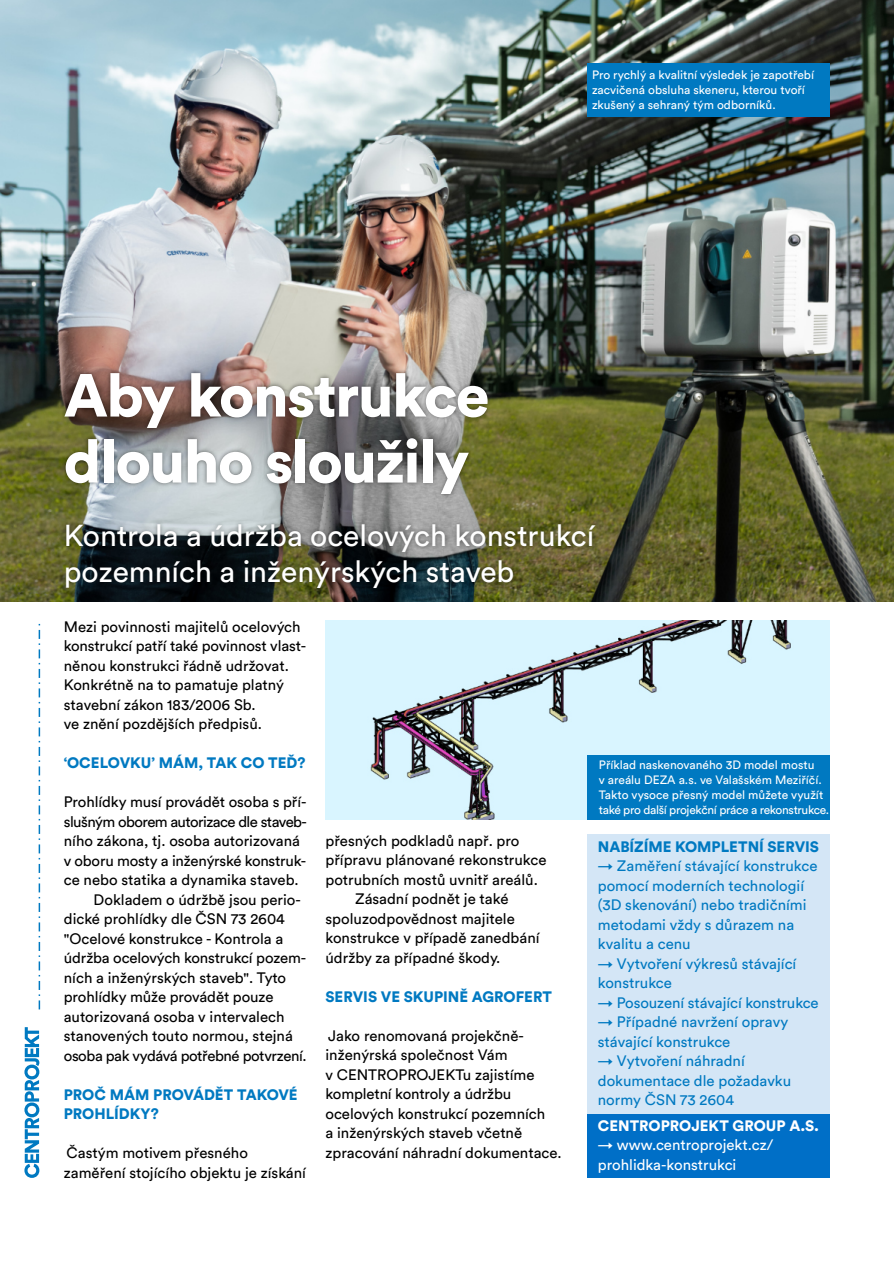
<style>
.page{position:relative;width:894px;height:1263px;background:#fff}
.page>*{position:absolute;margin:0;border:0;box-sizing:border-box;transform-origin:0 0}
.t1{font:900 60px/66px "Circular CZ";letter-spacing:-.025em;color:#fff}
.t2{font:30px/36px "Circular CZ";color:#fff}
.t3{font:15px/19.5px "Circular CZ";color:#000}
.t4{font:15px/19.5px "Circular CZ";color:#0079c1}
.t5{font:900 15px/19.5px "Circular CZ";color:#0079c1}
.t6{font:15px/19.5px "Circular CZ";color:#fff}
.t7{font:15px "Circular CZ";letter-spacing:-.035em;color:#000}
.t8{font:15px "Circular CZ";letter-spacing:-.025em;color:#000}
.t9{font:900 15px "Circular CZ";color:#fff}
.t10{font:12px/15px "Circular CZ";color:#fff}
</style>
<div class="page">
<img style="left:0;top:0;width:893px;height:602px">
<img style="left:325px;top:621px;width:504px;height:199px">
<div style="left:587px;top:1110px;width:242px;height:68px;background:#006fc7"></div>
<div style="left:587px;top:835px;width:242px;height:279px;background:#d4e6f6"></div>
<div style="left:587px;top:64px;width:242px;height:53px;background:#0079c1"></div>
<div style="left:587px;top:755px;width:242px;height:65px;background:#0079c1"></div>
<svg style="left:24px;top:1027px;width:15px;height:151px"></svg>
<svg style="left:39px;top:623px;width:1px;height:386px"></svg>
<img style="left:60px;top:368px;width:539px;height:224px">
<p class="t10" style="left:591px;top:68px;width:223px">Pro rychlý a kvalitní výsledek je zapotřebí zacvičená obsluha skeneru, kterou tvoří zkušený a sehraný tým odborníků.</p>
<h1 class="t1" style="left:64px;top:365px;width:427px">Aby konstrukce dlouho sloužily</h1>
<h2 class="t2" style="left:64px;top:518px;width:531px">Kontrola a údržba ocelových konstrukcí pozemních a inženýrských staveb</h2>
<p class="t3" style="left:64px;top:617px;width:244px">Mezi povinnosti majitelů ocelových konstrukcí patří také povinnost vlast&shy;něnou konstrukci řádně udržovat.<br>Konkrétně na to pamatuje platný stavební zákon 183/2006 Sb.<br>ve znění pozdějších předpisů.</p>
<p class="t5" style="left:64px;top:754px;width:243px">‘OCELOVKU’ MÁM, TAK CO TEĎ?</p>
<p class="t3" style="left:64px;top:793px;width:244px">Prohlídky musí provádět osoba s pří-</p>
<p class="t7" style="left:64px;top:815px;width:245px">slušným oborem autorizace dle staveb-</p>
<p class="t3" style="left:64px;top:832px;width:238px">ního zákona, tj. osoba autorizovaná</p>
<p class="t3" style="left:64px;top:851px;width:244px">v oboru mosty a inženýrské konstruk-</p>
<p class="t3" style="left:64px;top:871px;width:236px">ce nebo statika a dynamika staveb.</p>
<p class="t3" style="left:94px;top:890px;width:209px">Dokladem o údržbě jsou perio-</p>
<p class="t3" style="left:64px;top:910px;width:222px">dické prohlídky dle ČSN 73 2604</p>
<p class="t3" style="left:64px;top:929px;width:221px">"Ocelové konstrukce - Kontrola a</p>
<p class="t3" style="left:64px;top:949px;width:244px">údržba ocelových konstrukcí pozem-</p>
<p class="t3" style="left:64px;top:968px;width:224px">ních a inženýrských staveb". Tyto</p>
<p class="t3" style="left:64px;top:988px;width:211px">prohlídky může provádět pouze</p>
<p class="t3" style="left:64px;top:1007px;width:222px">autorizovaná osoba v intervalech</p>
<p class="t3" style="left:64px;top:1027px;width:230px">stanovených touto normou, stejná</p>
<p class="t8" style="left:64px;top:1049px;width:244px">osoba pak vydává potřebné potvrzení.</p>
<p class="t5" style="left:64px;top:1085px;width:235px">PROČ MÁM PROVÁDĚT TAKOVÉ<br>PROHLÍDKY?</p>
<p class="t3" style="left:64px;top:1144px;width:244px">Častým motivem přesného zaměření stojícího objektu je získání</p>
<p class="t3" style="left:325px;top:831px;width:195px">přesných podkladů např. pro</p>
<p class="t3" style="left:325px;top:851px;width:222px">přípravu plánované rekonstrukce</p>
<p class="t3" style="left:325px;top:870px;width:214px">potrubních mostů uvnitř areálů.</p>
<p class="t3" style="left:355px;top:890px;width:155px">Zásadní podnět je také</p>
<p class="t3" style="left:325px;top:909px;width:191px">spoluzodpovědnost majitele</p>
<p class="t3" style="left:325px;top:929px;width:215px">konstrukce v případě zanedbání</p>
<p class="t3" style="left:325px;top:948px;width:176px">údržby za případné škody.</p>
<p class="t5" style="left:325px;top:987px;width:228px">SERVIS VE SKUPINĚ AGROFERT</p>
<p class="t3" style="left:325px;top:1026px;width:237px">Jako renomovaná projekčně&shy;inženýrská společnost Vám<br>v CENTROPROJEKTu zajistíme kompletní kontroly a údržbu ocelových konstrukcí pozemních<br>a inženýrských staveb včetně zpracování náhradní dokumentace.</p>
<p class="t10" style="left:598px;top:757px;width:232px">Příklad naskenovaného 3D model mostu<br>v areálu DEZA a.s. ve Valašském Meziříčí.<br>Takto vysoce přesný model můžete využít také pro další projekční práce a rekonstrukce.</p>
<p class="t5" style="left:597px;top:837px;width:222px">NABÍZÍME KOMPLETNÍ SERVIS</p>
<p class="t4" style="left:597px;top:857px;width:221px">→ Zaměření stávající konstrukce pomocí moderních technologií (3D skenování) nebo tradičními metodami vždy s důrazem na kvalitu a cenu</p>
<p class="t4" style="left:597px;top:954px;width:200px">→ Vytvoření výkresů stávající konstrukce</p>
<p class="t4" style="left:597px;top:993px;width:222px">→ Posouzení stávající konstrukce</p>
<p class="t4" style="left:597px;top:1013px;width:192px">→ Případné navržení opravy stávající konstrukce</p>
<p class="t4" style="left:597px;top:1052px;width:195px">→ Vytvoření náhradní dokumentace dle požadavku normy ČSN 73 2604</p>
<p class="t9" style="left:597px;top:1119px;width:223px">CENTROPROJEKT GROUP A.S.</p>
<p class="t6" style="left:597px;top:1136px;width:177px">→ www.centroprojekt.cz/ prohlidka-konstrukci</p>
</div>
